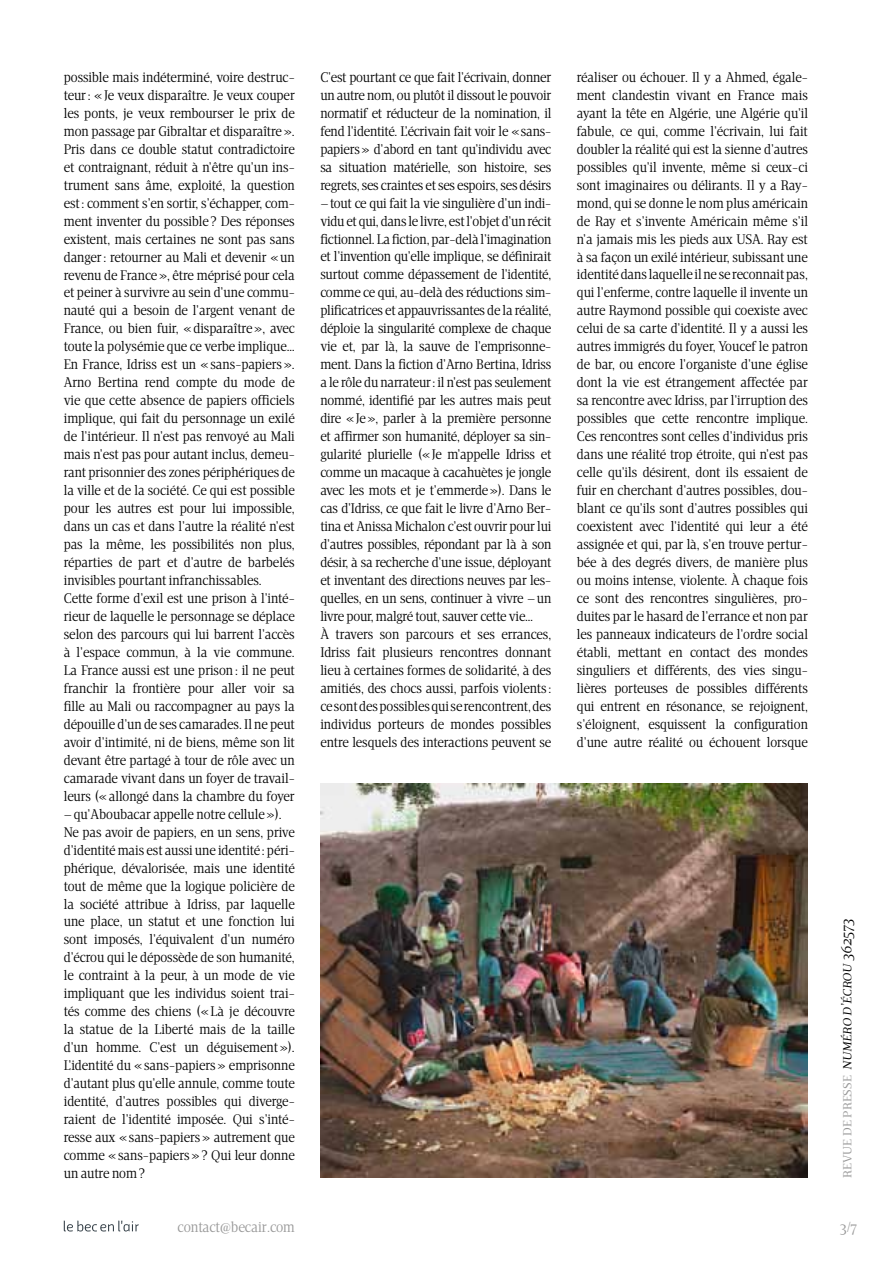
<style>
.page{position:relative;width:893px;height:1263px;background:#fff}
.page>*{position:absolute;margin:0;border:0;box-sizing:border-box;transform-origin:0 0}
.t1{font:italic 15px "Apud";color:#000}
.t2{font:15px "Apud";letter-spacing:-.01em;color:#989898}
.t3{font:14.25px/18px "Apud";letter-spacing:-.01em;color:#000}
.s1{font-style:normal;color:#989898}
</style>
<div class="page">
<svg style="left:64px;top:1220px;width:75px;height:12px"></svg>
<img style="left:321px;top:783px;width:487px;height:395px">
<p class="t3" style="left:64px;top:68px;width:233px">possible mais indéterminé, voire destruc&shy;teur: «Je veux disparaître. Je veux couper les ponts, je veux rembourser le prix de mon passage par Gibraltar et disparaître».<br>Pris dans ce double statut contradictoire et contraignant, réduit à n’être qu’un ins&shy;trument sans âme, exploité, la question est: comment s’en sortir, s’échapper, com&shy;ment inventer du possible ? Des réponses existent, mais certaines ne sont pas sans danger: retourner au Mali et devenir «un revenu de France», être méprisé pour cela et peiner à survivre au sein d’une commu&shy;nauté qui a besoin de l’argent venant de France, ou bien fuir, «disparaître», avec toute la polysémie que ce verbe implique… En France, Idriss est un «sans-papiers».<br>Arno Bertina rend compte du mode de vie que cette absence de papiers officiels implique, qui fait du personnage un exilé de l’intérieur. Il n’est pas renvoyé au Mali mais n’est pas pour autant inclus, demeu&shy;rant prisonnier des zones périphériques de la ville et de la société. Ce qui est possible pour les autres est pour lui impossible, dans un cas et dans l’autre la réalité n’est pas la même, les possibilités non plus, réparties de part et d’autre de barbelés invisibles pourtant infranchissables.<br>Cette forme d’exil est une prison à l’inté&shy;rieur de laquelle le personnage se déplace selon des parcours qui lui barrent l’accès à l’espace commun, à la vie commune.<br>La France aussi est une prison: il ne peut franchir la frontière pour aller voir sa fille au Mali ou raccompagner au pays la dépouille d’un de ses camarades. Il ne peut avoir d’intimité, ni de biens, même son lit devant être partagé à tour de rôle avec un camarade vivant dans un foyer de travail&shy;leurs («allongé dans la chambre du foyer –qu’Aboubacar appelle notre cellule»).<br>Ne pas avoir de papiers, en un sens, prive d’identité mais est aussi une identité : péri&shy;phérique, dévalorisée, mais une identité tout de même que la logique policière de la société attribue à Idriss, par laquelle une place, un statut et une fonction lui sont imposés, l’équivalent d’un numéro d’écrou qui le dépossède de son humanité, le contraint à la peur, à un mode de vie impliquant que les individus soient trai&shy;tés comme des chiens («Là je découvre la statue de la Liberté mais de la taille d’un homme. C’est un déguisement»).<br>L’identité du «sans-papiers» emprisonne d’autant plus qu’elle annule, comme toute identité, d’autres possibles qui diverge&shy;raient de l’identité imposée. Qui s’inté&shy;resse aux «sans-papiers» autrement que comme «sans-papiers»? Qui leur donne un autre nom?</p>
<p class="t2" style="left:178px;top:1218px;width:119px">contact@becair.com</p>
<p class="t3" style="left:320px;top:68px;width:233px">C’est pourtant ce que fait l’écrivain, donner un autre nom, ou plutôt il dissout le pouvoir normatif et réducteur de la nomination, il fend l’identité. L’écrivain fait voir le «sans&shy;papiers» d’abord en tant qu’individu avec sa situation matérielle, son histoire, ses regrets, ses craintes et ses espoirs, ses désirs –tout ce qui fait la vie singulière d’un indi&shy;vidu et qui, dans le livre, est l’objet d’un récit fictionnel. La fiction, par-delà l’imagination et l’invention qu’elle implique, se définirait surtout comme dépassement de l’identité, comme ce qui, au-delà des réductions sim&shy;plificatrices et appauvrissantes de la réalité, déploie la singularité complexe de chaque vie et, par là, la sauve de l’emprisonne&shy;ment. Dans la fiction d’Arno Bertina, Idriss a le rôle du narrateur: il n’est pas seulement nommé, identifié par les autres mais peut dire «Je», parler à la première personne et affirmer son humanité, déployer sa sin&shy;gularité plurielle («Je m’appelle Idriss et comme un macaque à cacahuètes je jongle avec les mots et je t’emmerde»). Dans le cas d’Idriss, ce que fait le livre d’Arno Ber&shy;tina et Anissa Michalon c’est ouvrir pour lui d’autres possibles, répondant par là à son désir, à sa recherche d’une issue, déployant et inventant des directions neuves par les&shy;quelles, en un sens, continuer à vivre –un livre pour, malgré tout, sauver cette vie…<br>À travers son parcours et ses errances, Idriss fait plusieurs rencontres donnant lieu à certaines formes de solidarité, à des amitiés, des chocs aussi, parfois violents: ce sont des possibles qui se rencontrent, des individus porteurs de mondes possibles entre lesquels des interactions peuvent se</p>
<p class="t3" style="left:577px;top:68px;width:233px;text-align:justify">réaliser ou échouer. Il y a Ahmed, égale&shy;ment clandestin vivant en France mais ayant la tête en Algérie, une Algérie qu’il fabule, ce qui, comme l’écrivain, lui fait doubler la réalité qui est la sienne d’autres possibles qu’il invente, même si ceux-ci sont imaginaires ou délirants. Il y a Ray&shy;mond, qui se donne le nom plus américain de Ray et s’invente Américain même s’il n’a jamais mis les pieds aux USA. Ray est à sa façon un exilé intérieur, subissant une identité dans laquelle il ne se reconnait pas, qui l’enferme, contre laquelle il invente un autre Raymond possible qui coexiste avec celui de sa carte d’identité. Il y a aussi les autres immigrés du foyer, Youcef le patron de bar, ou encore l’organiste d’une église dont la vie est étrangement affectée par sa rencontre avec Idriss, par l’irruption des possibles que cette rencontre implique.<br>Ces rencontres sont celles d’individus pris dans une réalité trop étroite, qui n’est pas celle qu’ils désirent, dont ils essaient de fuir en cherchant d’autres possibles, dou&shy;blant ce qu’ils sont d’autres possibles qui coexistent avec l’identité qui leur a été assignée et qui, par là, s’en trouve pertur&shy;bée à des degrés divers, de manière plus ou moins intense, violente. À chaque fois ce sont des rencontres singulières, pro&shy;duites par le hasard de l’errance et non par les panneaux indicateurs de l’ordre social établi, mettant en contact des mondes singuliers et différents, des vies singu&shy;lières porteuses de possibles différents qui entrent en résonance, se rejoignent, s’éloignent, esquissent la configuration d’une autre réalité ou échouent lorsque</p>
<p class="t1" style="left:838px;top:1178px;width:260px;rotate:-90deg"><span class="s1">revue de presse</span> numéro d’écrou 362573</p>
<p class="t2" style="left:840px;top:1218px;width:19px">3/7</p>
</div>
